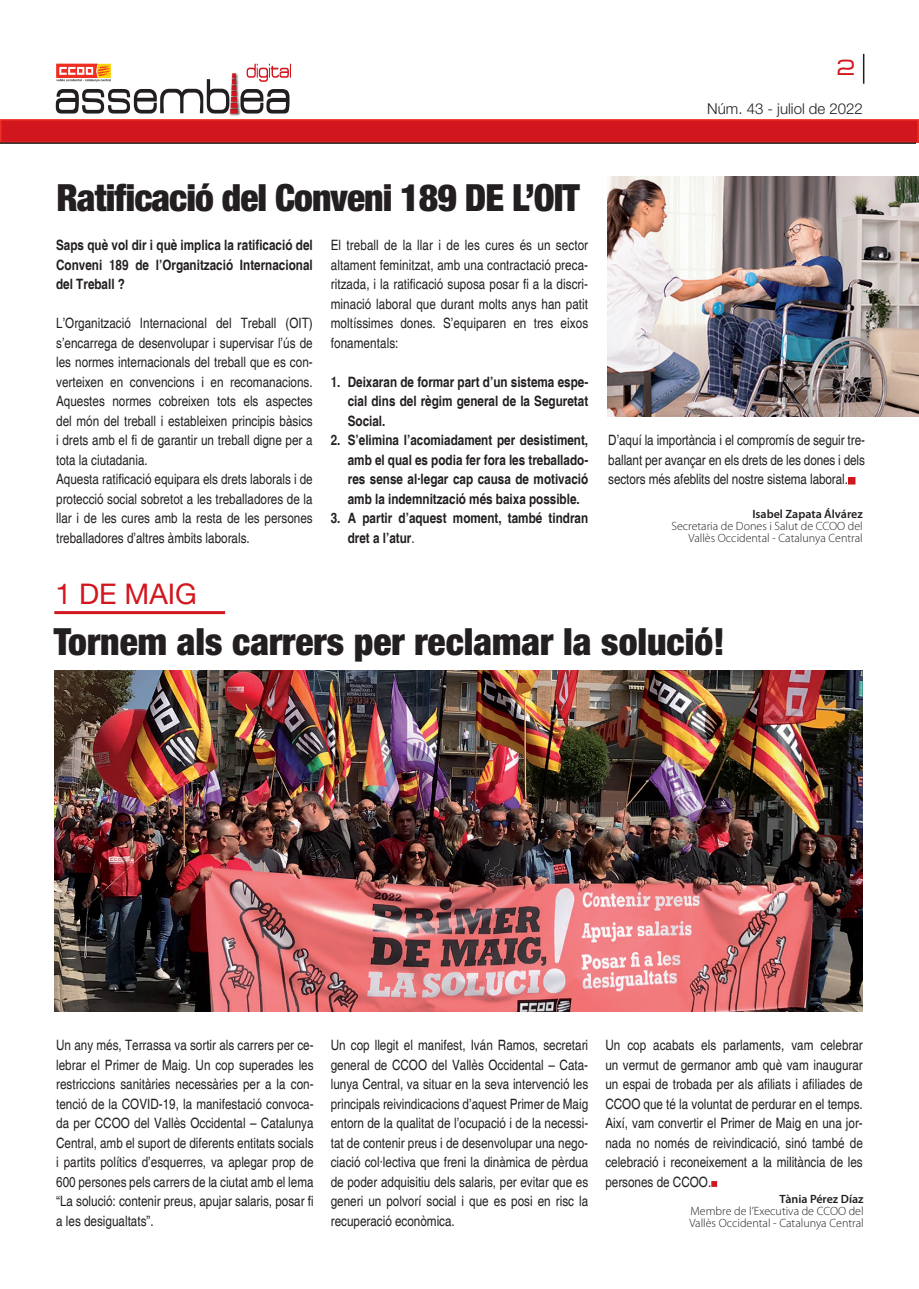
<style>
.page{position:relative;width:919px;height:1289px;background:#fff}
.page>*{position:absolute;margin:0;border:0;box-sizing:border-box;transform-origin:0 0}
.t1{font:900 condensed 37.5px "Helvetica Neue";color:#231f20}
.t2{font:900 condensed 37.5px "Helvetica Neue";letter-spacing:-.025em;color:#231f20}
.t3{font:28.5px "Helvetica Neue";color:#d2161e}
.t4{font:24px "Acens";color:#d2161e}
.t5{font:300 15px "Helvetica Neue";color:#231f20}
.t6{font:condensed 14.25px/19.5px "Helvetica";color:#231f20;text-align:justify}
.t7{font:700 condensed 14.25px/19.5px "Helvetica";color:#231f20;text-align:justify}
.t8{font:300 12px/12px "Myriad Pro";color:#231f20}
.t9{font:600 12px "Myriad Pro";color:#231f20}
.s1{font-weight:400}
</style>
<div class="page">
<div style="left:228px;top:108px;width:13px;height:8px;background:#231f20;opacity:.75"></div>
<svg style="left:56px;top:64px;width:235px;height:49px"></svg>
<hr style="left:862px;top:54px;width:2px;height:30px;background:#231f20">
<div style="left:1px;top:120px;width:917px;height:22px;background:#d2161e"></div>
<div style="left:0;top:119px;width:918px;height:24px;border:2px solid #ee2e22"></div>
<hr style="left:0;top:142px;width:915px;height:2px;background:#231f20">
<div style="left:847px;top:477px;width:8px;height:7px;background:#d2161e;border:2px solid #d2161e"></div>
<hr style="left:54px;top:611px;width:171px;height:3px;background:#d2161e">
<img style="left:607px;top:176px;width:311px;height:241px">
<svg style="left:711px;top:1181px;width:6px;height:5px"></svg>
<img style="left:54px;top:670px;width:808px;height:341px">
<h3 class="t4" style="left:836px;top:55px;width:19px">2</h3>
<p class="t5" style="left:707px;top:99px;width:157px">Núm. 43 - juliol de 2022</p>
<h1 class="t2" style="left:56px;top:175px;width:525px">Ratificació del Conveni 189 DE L’OIT</h1>
<p class="t7" style="left:56px;top:236px;width:258px">Saps què vol dir i què implica la ratificació del Conveni 189 de l’Organització Internacional del Treball ?</p>
<p class="t6" style="left:56px;top:314px;width:258px;text-align:left">L’Organització Internacional del Treball (OIT) s’encarrega de desenvolupar i supervisar l’ús de les normes internacionals del treball que es con&shy;verteixen en convencions i en recomanacions.<br>Aquestes normes cobreixen tots els aspectes del món del treball i estableixen principis bàsics i drets amb el fi de garantir un treball digne per a tota la ciutadania.<br>Aquesta ratificació equipara els drets laborals i de protecció social sobretot a les treballadores de la llar i de les cures amb la resta de les persones treballadores d’altres àmbits laborals.</p>
<h2 class="t3" style="left:55px;top:577px;width:143px">1 DE MAIG</h2>
<p class="t6" style="left:331px;top:236px;width:259px">El treball de la llar i de les cures és un sector altament feminitzat, amb una contractació preca&shy;ritzada, i la ratificació suposa posar fi a la discri&shy;minació laboral que durant molts anys han patit moltíssimes dones. S’equiparen en tres eixos fonamentals:</p>
<p class="t7" style="left:348px;top:372px;width:242px;text-indent:-17px">1. Deixaran de formar part d’un sistema espe&shy;cial dins del règim general de la Seguretat Social.</p>
<p class="t7" style="left:348px;top:431px;width:242px;text-indent:-17px">2. S’elimina l’acomiadament per desistiment, amb el qual es podia fer fora les treballado&shy;res sense al·legar cap causa de motivació amb la indemnització més baixa possible.</p>
<p class="t7" style="left:348px;top:509px;width:242px;text-indent:-17px">3. A partir d’aquest moment, també tindran dret a l’atur<span class="s1">.</span></p>
<p class="t6" style="left:608px;top:431px;width:258px">D’aquí la importància i el compromís de seguir tre&shy;ballant per avançar en els drets de les dones i dels sectors més afeblits del nostre sistema laboral.</p>
<p class="t9" style="left:752px;top:506px;width:112px">Isabel Zapata Álvárez</p>
<p class="t8" style="left:671px;top:520px;width:193px;text-align:right">Secretaria de Dones i Salut de CCOO del<br>Vallès Occidental - Catalunya Central</p>
<h1 class="t1" style="left:54px;top:618px;width:672px">Tornem als carrers per reclamar la solució!</h1>
<p class="t6" style="left:56px;top:1035px;width:259px">Un any més, Terrassa va sortir als carrers per ce&shy;lebrar el Primer de Maig. Un cop superades les restriccions sanitàries necessàries per a la con&shy;tenció de la COVID-19, la manifestació convoca&shy;da per CCOO del Vallès Occidental – Catalunya Central, amb el suport de diferents entitats socials i partits polítics d’esquerres, va aplegar prop de 600 persones pels carrers de la ciutat amb el lema “La solució: contenir preus, apujar salaris, posar fi a les desigualtats”.</p>
<p class="t6" style="left:331px;top:1035px;width:259px">Un cop llegit el manifest, Iván Ramos, secretari general de CCOO del Vallès Occidental – Cata&shy;lunya Central, va situar en la seva intervenció les principals reivindicacions d’aquest Primer de Maig entorn de la qualitat de l’ocupació i de la necessi&shy;tat de contenir preus i de desenvolupar una nego&shy;ciació col·lectiva que freni la dinàmica de pèrdua de poder adquisitiu dels salaris, per evitar que es generi un polvorí social i que es posi en risc la recuperació econòmica.</p>
<p class="t6" style="left:605px;top:1035px;width:259px">Un cop acabats els parlaments, vam celebrar un vermut de germanor amb què vam inaugurar un espai de trobada per als afiliats i afiliades de CCOO que té la voluntat de perdurar en el temps.<br>Així, vam convertir el Primer de Maig en una jor&shy;nada no només de reivindicació, sinó també de celebració i reconeixement a la militància de les persones de CCOO.</p>
<p class="t9" style="left:779px;top:1191px;width:85px">Tània Pérez Díaz</p>
<p class="t8" style="left:689px;top:1205px;width:176px">Membre de l’Executiva de CCOO del<br>Vallès Occidental - Catalunya Central</p>
</div>
